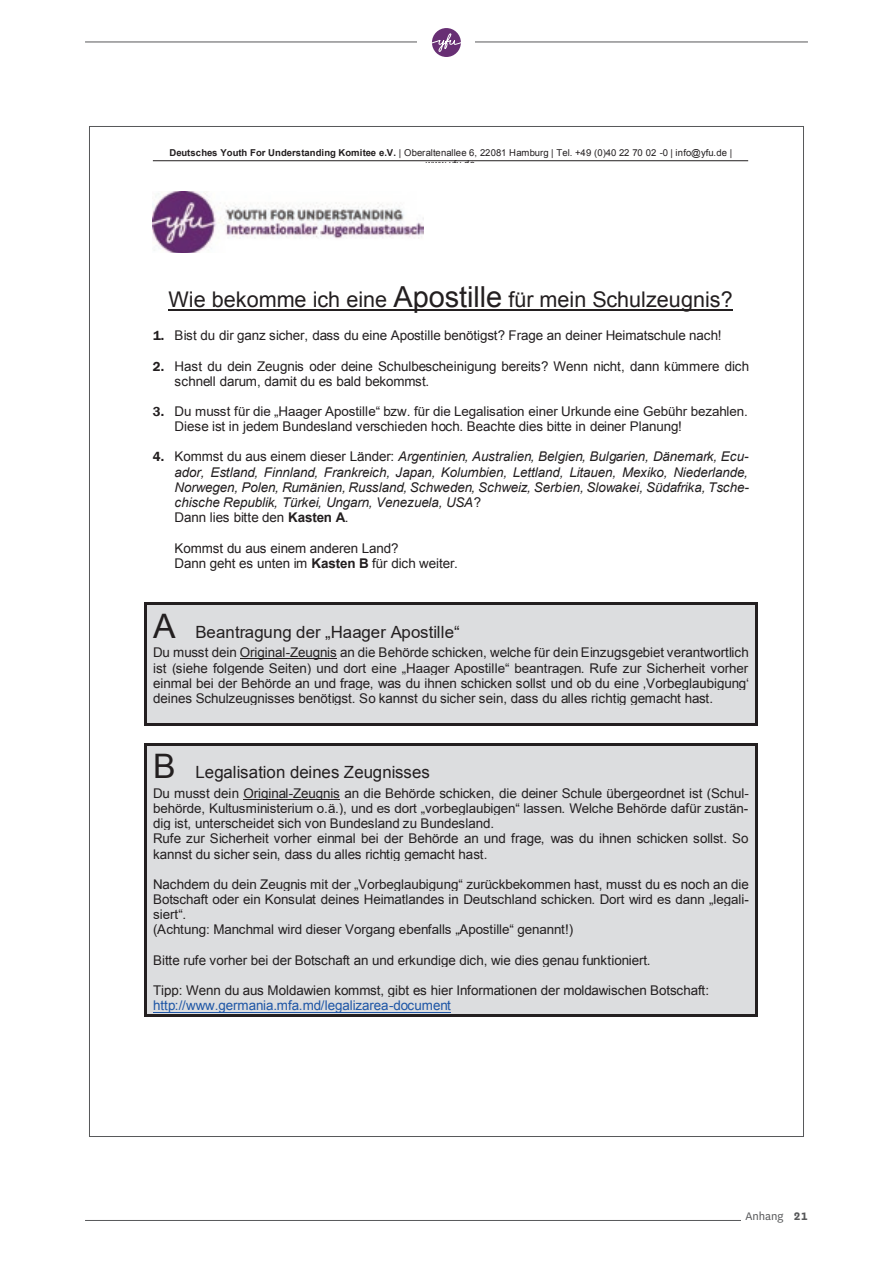
<style>
.page{position:relative;width:893px;height:1263px;background:#fff}
.page>*{position:absolute;margin:0;border:0;box-sizing:border-box;transform-origin:0 0}
.t1{font:21.6px "Arial";color:#231f20}
.t2{font:16.8px "Arial";letter-spacing:.005em;color:#231f20}
.t3{font:13.35px/15.3px "Arial";letter-spacing:-.01em;color:#231f20}
.t4{font:italic 13.35px/15.3px "Arial";letter-spacing:-.01em;color:#231f20}
.t5{font:13.35px "Arial";letter-spacing:-.01em;color:#1e56a6}
.t6{font:12.75px "National";color:#57585a}
.t7{font:700 12.75px "National";color:#57585a}
.t8{font:9.45px/10.8px "Arial";color:#231f20;text-align:center}
.s1{font-weight:700}
.s2{font-size:28.95px}
.s3{font-family:"Franklin Gothic";font-weight:600}
.s4{font-family:"Franklin Gothic";font-weight:600;font-style:normal}
.s5{font-style:normal}
.s6{font-weight:700;font-style:normal}
.s7{font-size:33.75px}
</style>
<div class="page">
<hr style="left:85px;top:42px;width:723px;height:1px;background:#57585a">
<hr style="left:85px;top:1220px;width:687px;height:1px;background:#57585a">
<div style="left:418px;top:14px;width:57px;height:57px;background:#fff"></div>
<div style="left:432px;top:28px;width:29px;height:29px;background:#682f74;border-radius:50%"></div>
<svg style="left:432px;top:33px;width:29px;height:20px"></svg>
<hr style="left:153px;top:160px;width:595px;height:1px;background:#231f20">
<img style="left:153px;top:191px;width:270px;height:62px">
<hr style="left:169px;top:309px;width:564px;height:2px;background:#231f20">
<div style="left:147px;top:605px;width:608px;height:40px;background:#dcdddf"></div>
<hr style="left:147px;top:603px;width:608px;height:2px;background:#231f20">
<hr style="left:144px;top:605px;width:3px;height:40px;background:#231f20">
<hr style="left:755px;top:605px;width:3px;height:40px;background:#231f20">
<div style="left:147px;top:645px;width:608px;height:15px;background:#dcdddf"></div>
<hr style="left:240px;top:658px;width:97px;height:1px;background:#231f20">
<hr style="left:144px;top:645px;width:3px;height:15px;background:#231f20">
<hr style="left:755px;top:645px;width:3px;height:15px;background:#231f20">
<div style="left:147px;top:660px;width:608px;height:15px;background:#dcdddf"></div>
<hr style="left:144px;top:660px;width:3px;height:15px;background:#231f20">
<hr style="left:755px;top:660px;width:3px;height:15px;background:#231f20">
<div style="left:147px;top:675px;width:608px;height:15px;background:#dcdddf"></div>
<hr style="left:144px;top:675px;width:3px;height:15px;background:#231f20">
<hr style="left:755px;top:675px;width:3px;height:15px;background:#231f20">
<div style="left:147px;top:690px;width:608px;height:15px;background:#dcdddf"></div>
<hr style="left:144px;top:690px;width:3px;height:15px;background:#231f20">
<hr style="left:755px;top:690px;width:3px;height:15px;background:#231f20">
<div style="left:147px;top:705px;width:608px;height:18px;background:#dcdddf"></div>
<hr style="left:147px;top:723px;width:608px;height:2px;background:#231f20">
<hr style="left:144px;top:705px;width:3px;height:18px;background:#231f20">
<hr style="left:755px;top:705px;width:3px;height:18px;background:#231f20">
<div style="left:147px;top:746px;width:608px;height:39px;background:#dcdddf"></div>
<hr style="left:147px;top:743px;width:608px;height:3px;background:#231f20">
<hr style="left:144px;top:746px;width:3px;height:39px;background:#231f20">
<hr style="left:755px;top:746px;width:3px;height:39px;background:#231f20">
<div style="left:147px;top:785px;width:608px;height:15px;background:#dcdddf"></div>
<hr style="left:243px;top:799px;width:97px;height:1px;background:#231f20">
<hr style="left:144px;top:785px;width:3px;height:15px;background:#231f20">
<hr style="left:755px;top:785px;width:3px;height:15px;background:#231f20">
<div style="left:147px;top:800px;width:608px;height:15px;background:#dcdddf"></div>
<hr style="left:144px;top:800px;width:3px;height:15px;background:#231f20">
<hr style="left:755px;top:800px;width:3px;height:15px;background:#231f20">
<div style="left:147px;top:815px;width:608px;height:16px;background:#dcdddf"></div>
<hr style="left:144px;top:815px;width:3px;height:16px;background:#231f20">
<hr style="left:755px;top:815px;width:3px;height:16px;background:#231f20">
<div style="left:147px;top:831px;width:608px;height:15px;background:#dcdddf"></div>
<hr style="left:144px;top:831px;width:3px;height:15px;background:#231f20">
<hr style="left:755px;top:831px;width:3px;height:15px;background:#231f20">
<div style="left:147px;top:846px;width:608px;height:15px;background:#dcdddf"></div>
<hr style="left:144px;top:846px;width:3px;height:15px;background:#231f20">
<hr style="left:755px;top:846px;width:3px;height:15px;background:#231f20">
<div style="left:147px;top:861px;width:608px;height:15px;background:#dcdddf"></div>
<hr style="left:144px;top:861px;width:3px;height:15px;background:#231f20">
<hr style="left:755px;top:861px;width:3px;height:15px;background:#231f20">
<div style="left:147px;top:876px;width:608px;height:15px;background:#dcdddf"></div>
<hr style="left:144px;top:876px;width:3px;height:15px;background:#231f20">
<hr style="left:755px;top:876px;width:3px;height:15px;background:#231f20">
<div style="left:147px;top:891px;width:608px;height:15px;background:#dcdddf"></div>
<hr style="left:144px;top:891px;width:3px;height:15px;background:#231f20">
<hr style="left:755px;top:891px;width:3px;height:15px;background:#231f20">
<div style="left:147px;top:906px;width:608px;height:16px;background:#dcdddf"></div>
<hr style="left:144px;top:906px;width:3px;height:16px;background:#231f20">
<hr style="left:755px;top:906px;width:3px;height:16px;background:#231f20">
<div style="left:147px;top:922px;width:608px;height:15px;background:#dcdddf"></div>
<hr style="left:144px;top:922px;width:3px;height:15px;background:#231f20">
<hr style="left:755px;top:922px;width:3px;height:15px;background:#231f20">
<div style="left:147px;top:937px;width:608px;height:15px;background:#dcdddf"></div>
<hr style="left:144px;top:937px;width:3px;height:15px;background:#231f20">
<hr style="left:755px;top:937px;width:3px;height:15px;background:#231f20">
<div style="left:147px;top:952px;width:608px;height:15px;background:#dcdddf"></div>
<hr style="left:144px;top:952px;width:3px;height:15px;background:#231f20">
<hr style="left:755px;top:952px;width:3px;height:15px;background:#231f20">
<div style="left:147px;top:967px;width:608px;height:15px;background:#dcdddf"></div>
<hr style="left:144px;top:967px;width:3px;height:15px;background:#231f20">
<hr style="left:755px;top:967px;width:3px;height:15px;background:#231f20">
<div style="left:147px;top:982px;width:608px;height:16px;background:#dcdddf"></div>
<hr style="left:144px;top:982px;width:3px;height:16px;background:#231f20">
<hr style="left:755px;top:982px;width:3px;height:16px;background:#231f20">
<div style="left:147px;top:998px;width:608px;height:16px;background:#dcdddf"></div>
<hr style="left:153px;top:1011px;width:298px;height:1px;background:#1e56a6">
<hr style="left:147px;top:1014px;width:608px;height:2px;background:#231f20">
<hr style="left:144px;top:998px;width:3px;height:16px;background:#231f20">
<hr style="left:755px;top:998px;width:3px;height:16px;background:#231f20">
<div style="left:741px;top:1211px;width:43px;height:15px;background:#fff"></div>
<p class="t8" style="left:169px;top:148px;width:564px"><span class="s1">Deutsches Youth For Understanding Komitee e.V.</span> | Oberaltenallee 6, 22081 Hamburg | Tel. +49 (0)40 22 70 02 -0 | info@yfu.de | www.yfu.de</p>
<h1 class="t1" style="left:169px;top:285px;width:566px">Wie bekomme ich eine <span class="s2">Apostille</span> für mein Schulzeugnis?</h1>
<p class="t3" style="left:153px;top:328px;width:570px"><span class="s3">1.</span> Bist du dir ganz sicher, dass du eine Apostille benötigst? Frage an deiner Heimatschule nach!</p>
<p class="t3" style="left:175px;top:358px;width:576px;text-indent:-22px"><span class="s3">2.</span> Hast du dein Zeugnis oder deine Schulbescheinigung bereits? Wenn nicht, dann kümmere dich schnell darum, damit du es bald bekommst.</p>
<p class="t3" style="left:175px;top:404px;width:575px;text-indent:-22px"><span class="s3">3.</span> Du musst für die „Haager Apostille“ bzw. für die Legalisation einer Urkunde eine Gebühr bezahlen.<br>Diese ist in jedem Bundesland verschieden hoch. Beachte dies bitte in deiner Planung!</p>
<p class="t4" style="left:175px;top:449px;width:576px;text-indent:-22px"><span class="s4">4.</span> <span class="s5">Kommst du aus einem dieser Länder:</span> Argentinien, Australien, Belgien, Bulgarien, Dänemark, Ecu&shy;ador, Estland, Finnland, Frankreich, Japan, Kolumbien, Lettland, Litauen, Mexiko, Niederlande, Norwegen, Polen, Rumänien, Russland, Schweden, Schweiz, Serbien, Slowakei, Südafrika, Tsche&shy;chische Republik, Türkei, Ungarn, Venezuela, USA<span class="s5">?<br>Dann lies bitte den</span> <span class="s6">Kasten A</span><span class="s5">.</span></p>
<p class="t3" style="left:175px;top:540px;width:285px">Kommst du aus einem anderen Land?<br>Dann geht es unten im <span class="s1">Kasten B</span> für dich weiter.</p>
<p class="t2" style="left:153px;top:620px;width:308px"><span class="s7">A</span> Beantragung der „Haager Apostille“</p>
<p class="t3" style="left:153px;top:645px;width:598px;text-align:justify">Du musst dein Original-Zeugnis an die Behörde schicken, welche für dein Einzugsgebiet verantwortlich ist (siehe folgende Seiten) und dort eine „Haager Apostille“ beantragen. Rufe zur Sicherheit vorher einmal bei der Behörde an und frage, was du ihnen schicken sollst und ob du eine ‚Vorbeglaubigung‘ deines Schulzeugnisses benötigst. So kannst du sicher sein, dass du alles richtig gemacht hast.</p>
<p class="t2" style="left:153px;top:761px;width:279px"><span class="s7">B</span> Legalisation deines Zeugnisses</p>
<p class="t3" style="left:153px;top:785px;width:597px">Du musst dein Original-Zeugnis an die Behörde schicken, die deiner Schule übergeordnet ist (Schul&shy;behörde, Kultusministerium o.ä.), und es dort „vorbeglaubigen“ lassen. Welche Behörde dafür zustän&shy;dig ist, unterscheidet sich von Bundesland zu Bundesland.<br>Rufe zur Sicherheit vorher einmal bei der Behörde an und frage, was du ihnen schicken sollst. So kannst du sicher sein, dass du alles richtig gemacht hast.</p>
<p class="t3" style="left:153px;top:877px;width:598px">Nachdem du dein Zeugnis mit der „Vorbeglaubigung“ zurückbekommen hast, musst du es noch an die Botschaft oder ein Konsulat deines Heimatlandes in Deutschland schicken. Dort wird es dann „legali&shy;siert“.<br>(Achtung: Manchmal wird dieser Vorgang ebenfalls „Apostille“ genannt!)</p>
<p class="t3" style="left:153px;top:953px;width:499px">Bitte rufe vorher bei der Botschaft an und erkundige dich, wie dies genau funktioniert.</p>
<p class="t3" style="left:153px;top:983px;width:558px">Tipp: Wenn du aus Moldawien kommst, gibt es hier Informationen der moldawischen Botschaft:</p>
<p class="t5" style="left:153px;top:997px;width:300px">http://www.germania.mfa.md/legalizarea-document</p>
<p class="t6" style="left:745px;top:1208px;width:40px">Anhang</p>
<p class="t7" style="left:793px;top:1207px;width:16px">21</p>
</div>
